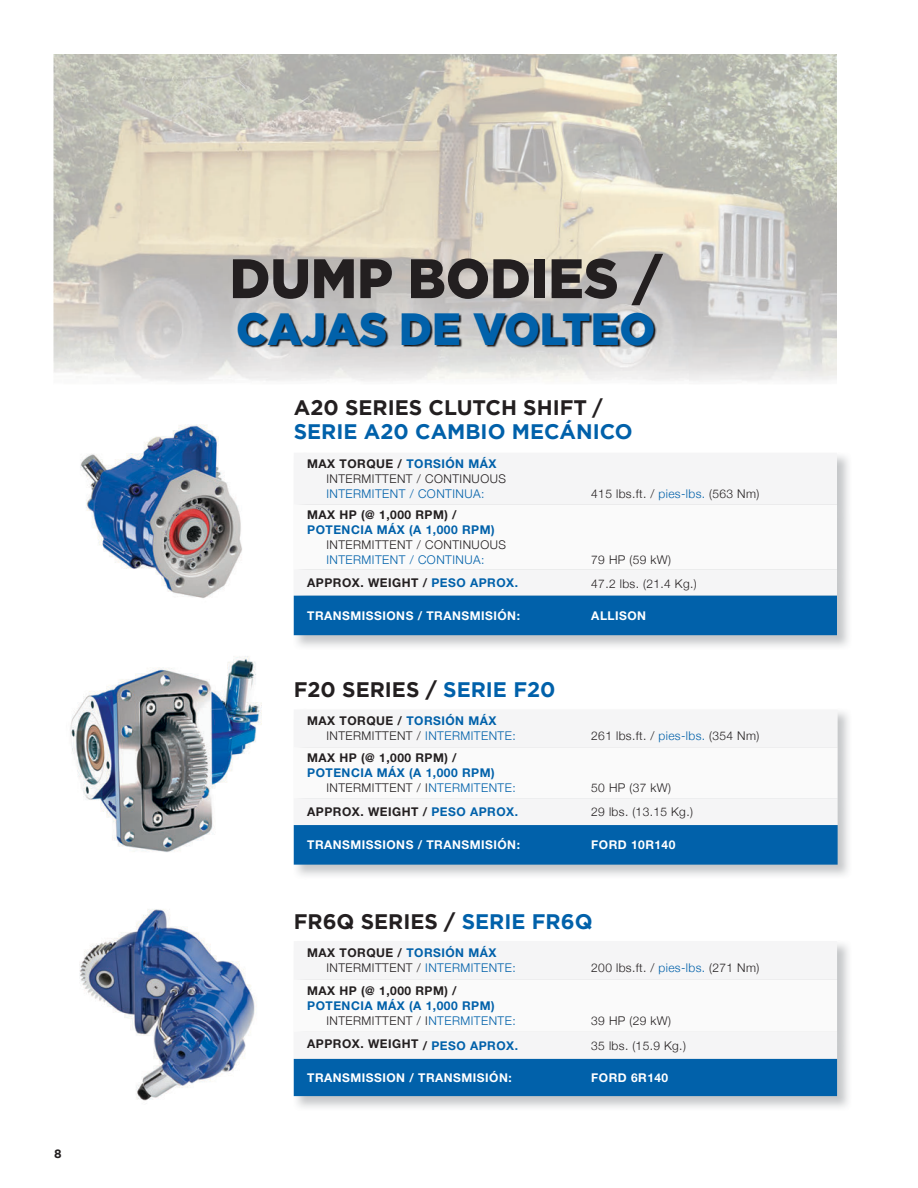
<style>
.page{position:relative;width:918px;height:1188px;background:#fff}
.page>*{position:absolute;margin:0;border:0;box-sizing:border-box;transform-origin:0 0}
.t1{font:900 55.5px "Gotham";color:#231f20;scale:.96 1}
.t2{font:900 45px "Gotham";letter-spacing:-.005em;color:#0161aa;scale:.96 1}
.t3{font:700 21px "Gotham";color:#231f20}
.t4{font:700 21px "Gotham";color:#0161aa}
.t5{font:300 12px "Helvetica Neue";letter-spacing:.04em;color:#231f20}
.t6{font:700 12px "Helvetica Neue LT Std";letter-spacing:.04em;color:#231f20}
.t7{font:700 12px "Helvetica Neue LT Std";letter-spacing:.04em;color:#fff}
.t8{font:700 12px "Helvetica Neue LT Std";letter-spacing:.04em;color:#0161aa}
.t9{font:300 12px "Helvetica Neue";letter-spacing:.04em;color:#0161aa}
.t10{font:700 12px "Gotham";color:#231f20}
.s1{color:#0161aa}
</style>
<div class="page">
<img style="left:80px;top:424px;width:162px;height:174px">
<img style="left:70px;top:656px;width:192px;height:196px">
<img style="left:54px;top:54px;width:307px;height:284px">
<img style="left:361px;top:54px;width:317px;height:284px">
<img style="left:678px;top:54px;width:159px;height:328px">
<div style="left:294px;top:710px;width:544px;height:115px;background:#f5f5f6"></div>
<svg style="left:294px;top:747px;width:544px;height:51px"></svg>
<div style="left:294px;top:825px;width:544px;height:40px;background:#0161aa"></div>
<img style="left:79px;top:909px;width:176px;height:192px">
<div style="left:294px;top:941px;width:543px;height:118px;background:#f5f5f6"></div>
<svg style="left:294px;top:980px;width:543px;height:52px"></svg>
<div style="left:294px;top:1059px;width:543px;height:37px;background:#0161aa"></div>
<img style="left:239px;top:314px;width:417px;height:34px">
<div style="left:294px;top:453px;width:543px;height:143px;background:#f5f5f6"></div>
<svg style="left:294px;top:505px;width:543px;height:64px"></svg>
<div style="left:294px;top:596px;width:543px;height:39px;background:#0161aa"></div>
<p class="t10" style="left:54px;top:1145px;width:9px">8</p>
<h1 class="t1" style="left:230px;top:240px;width:452px">DUMP BODIES /</h1>
<h2 class="t2" style="left:236px;top:298px;width:438px">CAJAS DE VOLTEO</h2>
<h3 class="t3" style="left:294px;top:394px;width:311px">A20 SERIES CLUTCH SHIFT /</h3>
<h3 class="t4" style="left:294px;top:418px;width:341px">SERIE A20 CAMBIO MECÁNICO</h3>
<p class="t6" style="left:307px;top:456px;width:191px">MAX TORQUE / <span class="s1">TORSIÓN MÁX</span></p>
<p class="t5" style="left:326px;top:469px;width:181px">INTERMITTENT / CONTINUOUS</p>
<p class="t9" style="left:326px;top:484px;width:160px">INTERMITENT / CONTINUA:</p>
<p class="t5" style="left:591px;top:484px;width:170px">415 lbs.ft. / <span class="s1">pies-lbs.</span> (563 Nm)</p>
<p class="t6" style="left:307px;top:507px;width:151px">MAX HP (@ 1,000 RPM) /</p>
<p class="t8" style="left:307px;top:522px;width:189px">POTENCIA MÁX (A 1,000 RPM)</p>
<p class="t5" style="left:326px;top:535px;width:181px">INTERMITTENT / CONTINUOUS</p>
<p class="t9" style="left:326px;top:550px;width:160px">INTERMITENT / CONTINUA:</p>
<p class="t5" style="left:591px;top:550px;width:81px">79 HP (59 kW)</p>
<p class="t6" style="left:307px;top:575px;width:212px">APPROX. WEIGHT / <span class="s1">PESO APROX.</span></p>
<p class="t5" style="left:591px;top:574px;width:107px">47.2 lbs. (21.4 Kg.)</p>
<p class="t7" style="left:307px;top:608px;width:214px">TRANSMISSIONS / TRANSMISIÓN:</p>
<p class="t7" style="left:591px;top:608px;width:56px">ALLISON</p>
<h3 class="t3" style="left:294px;top:676px;width:263px">F20 SERIES / <span class="s1">SERIE F20</span></h3>
<p class="t6" style="left:307px;top:714px;width:191px">MAX TORQUE / <span class="s1">TORSIÓN MÁX</span></p>
<p class="t5" style="left:326px;top:726px;width:191px">INTERMITTENT / <span class="s1">INTERMITENTE:</span></p>
<p class="t5" style="left:591px;top:726px;width:170px">261 lbs.ft. / <span class="s1">pies-lbs.</span> (354 Nm)</p>
<p class="t6" style="left:307px;top:750px;width:151px">MAX HP (@ 1,000 RPM) /</p>
<p class="t8" style="left:307px;top:765px;width:189px">POTENCIA MÁX (A 1,000 RPM)</p>
<p class="t5" style="left:326px;top:778px;width:191px">INTERMITTENT / I<span class="s1">NTERMITENTE:</span></p>
<p class="t5" style="left:591px;top:778px;width:81px">50 HP (37 kW)</p>
<p class="t6" style="left:307px;top:804px;width:212px">APPROX. WEIGHT / <span class="s1">PESO APROX.</span></p>
<p class="t5" style="left:591px;top:802px;width:103px">29 lbs. (13.15 Kg.)</p>
<p class="t7" style="left:307px;top:837px;width:214px">TRANSMISSIONS / TRANSMISIÓN:</p>
<p class="t7" style="left:591px;top:837px;width:86px">FORD 10R140</p>
<h3 class="t3" style="left:294px;top:907px;width:300px">FR6Q SERIES / <span class="s1">SERIE FR6Q</span></h3>
<p class="t6" style="left:307px;top:946px;width:191px">MAX TORQUE / <span class="s1">TORSIÓN MÁX</span></p>
<p class="t5" style="left:326px;top:958px;width:191px">INTERMITTENT / <span class="s1">INTERMITENTE:</span></p>
<p class="t5" style="left:591px;top:958px;width:170px">200 lbs.ft. / <span class="s1">pies-lbs.</span> (271 Nm)</p>
<p class="t6" style="left:307px;top:983px;width:151px">MAX HP (@ 1,000 RPM) /</p>
<p class="t8" style="left:307px;top:998px;width:189px">POTENCIA MÁX (A 1,000 RPM)</p>
<p class="t5" style="left:326px;top:1011px;width:191px">INTERMITTENT / I<span class="s1">NTERMITENTE:</span></p>
<p class="t5" style="left:591px;top:1011px;width:81px">39 HP (29 kW)</p>
<p class="t6" style="left:307px;top:1036px;width:212px">APPROX. WEIGHT / <span class="s1">PESO APROX.</span></p>
<p class="t5" style="left:591px;top:1036px;width:96px">35 lbs. (15.9 Kg.)</p>
<p class="t7" style="left:307px;top:1070px;width:206px">TRANSMISSION / TRANSMISIÓN:</p>
<p class="t7" style="left:591px;top:1070px;width:79px">FORD 6R140</p>
</div>
